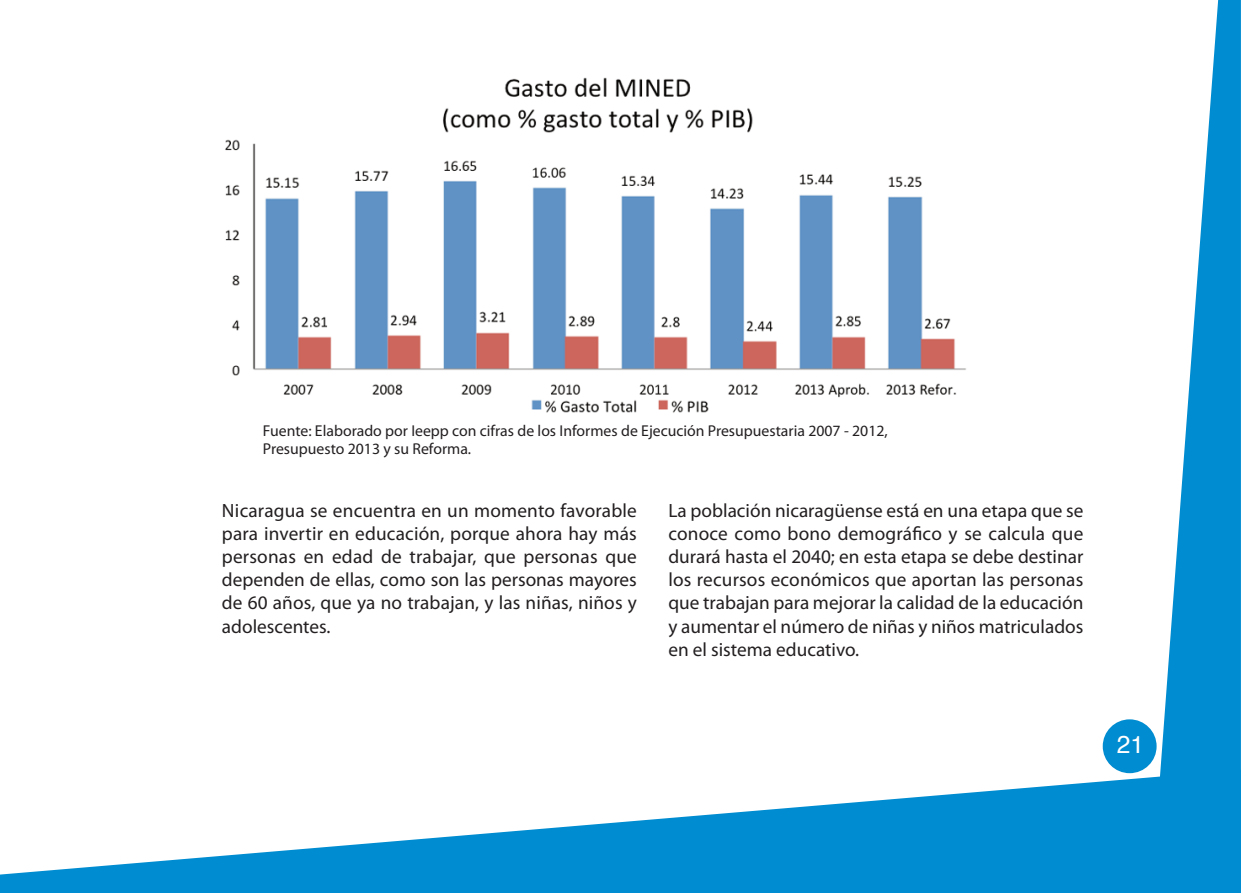
<style>
.page{position:relative;width:1241px;height:893px;background:#fff}
.page>*{position:absolute;margin:0;border:0;box-sizing:border-box;transform-origin:0 0}
.t1{font:24.5px "Helvetica";color:#fff}
.t2{font:19.25px/23.1px "Myriad Pro";color:#231f20;text-align:justify}
.t3{font:15.75px/18.9px "Myriad Pro";color:#231f20}
</style>
<div class="page">
<img style="left:225px;top:77px;width:741px;height:336px">
<div style="left:1102px;top:719px;width:54px;height:54px;background:#008cd0;border-radius:50%"></div>
<svg style="left:0;top:770px;width:1240px;height:123px;fill:#008cd0"></svg>
<svg style="left:1158px;top:0;width:82px;height:795px;fill:#008cd0"></svg>
<p class="t3" style="left:263px;top:422px;width:626px">Fuente: Elaborado por Ieepp con cifras de los Informes de Ejecución Presupuestaria 2007 - 2012,<br>Presupuesto 2013 y su Reforma.</p>
<p class="t2" style="left:222px;top:501px;width:416px">Nicaragua se encuentra en un momento favorable para invertir en educación, porque ahora hay más personas en edad de trabajar, que personas que dependen de ellas, como son las personas mayores de 60 años, que ya no trabajan, y las niñas, niños y adolescentes.</p>
<p class="t2" style="left:668px;top:501px;width:416px">La población nicaragüense está en una etapa que se conoce como bono demográfico y se calcula que durará hasta el 2040; en esta etapa se debe destinar los recursos económicos que aportan las personas que trabajan para mejorar la calidad de la educación y aumentar el número de niñas y niños matriculados en el sistema educativo.</p>
<p class="t1" style="left:1116px;top:734px;width:29px">21</p>
</div>
